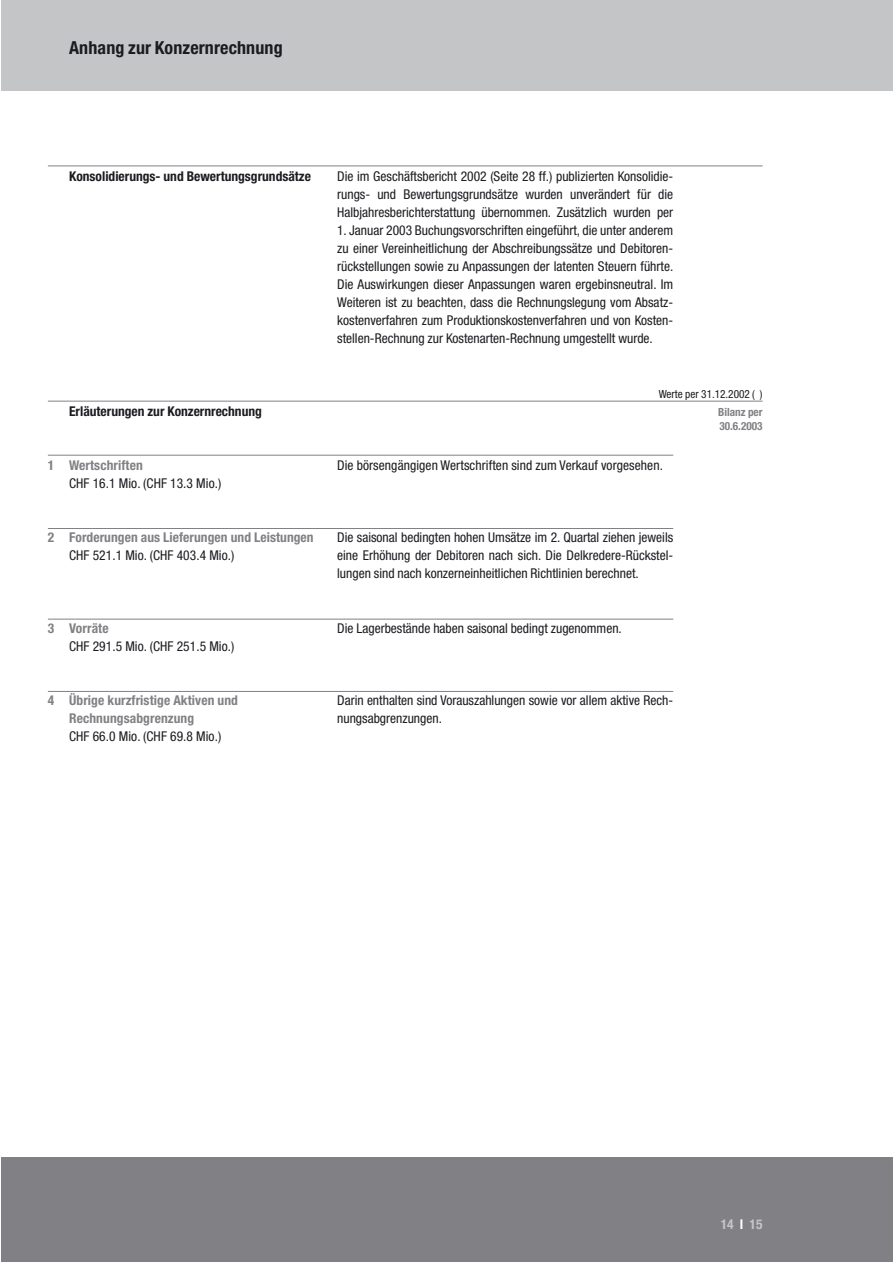
<style>
.page{position:relative;width:893px;height:1262px;background:#fff}
.page>*{position:absolute;margin:0;border:0;box-sizing:border-box;transform-origin:0 0}
.t1{font:700 condensed 18px "Helvetica Neue";letter-spacing:.005em;color:#1b1c20}
.t2{font:condensed 13.5px/18px "Helvetica Neue";color:#1b1c20;text-align:justify}
.t3{font:700 condensed 13.5px/18px "Helvetica Neue";letter-spacing:.005em;color:#818084}
.t4{font:700 condensed 13.5px "Helvetica Neue";color:#1b1c20}
.t5{font:700 condensed 13.5px "Helvetica Neue";color:#c3c5c7}
.t6{font:condensed 11.25px "Helvetica Neue";color:#1b1c20}
.t7{font:700 condensed 11.25px/14.2px "Helvetica Neue";color:#818084}
.s1{color:#fff}
</style>
<div class="page">
<div style="left:1px;top:1157px;width:891px;height:104px;background:#818084"></div>
<div style="left:1px;top:0;width:891px;height:90px;background:#c3c5c7"></div>
<hr style="left:48px;top:455px;width:625px;height:1px;background:#818084">
<hr style="left:48px;top:528px;width:625px;height:1px;background:#818084">
<hr style="left:48px;top:619px;width:625px;height:1px;background:#818084">
<hr style="left:48px;top:691px;width:625px;height:1px;background:#818084">
<hr style="left:48px;top:401px;width:714px;height:1px;background:#818084">
<hr style="left:48px;top:166px;width:714px;height:1px;background:#818084">
<h1 class="t1" style="left:69px;top:42px;width:215px">Anhang zur Konzernrechnung</h1>
<p class="t4" style="left:69px;top:171px;width:243px">Konsolidierungs- und Bewertungsgrundsätze</p>
<p class="t2" style="left:337px;top:168px;width:337px">Die im Geschäftsbericht 2002 (Seite 28 ff.) publizierten Konsolidie&shy;rungs- und Bewertungsgrundsätze wurden unverändert für die Halbjahresberichterstattung übernommen. Zusätzlich wurden per</p>
<p class="t2" style="left:337px;top:222px;width:337px">1. Januar 2003 Buchungsvorschriften eingeführt, die unter anderem zu einer Vereinheitlichung der Abschreibungssätze und Debitoren&shy;rückstellungen sowie zu Anpassungen der latenten Steuern führte.<br>Die Auswirkungen dieser Anpassungen waren ergebinsneutral. Im Weiteren ist zu beachten, dass die Rechnungslegung vom Absatz&shy;kostenverfahren zum Produktionskostenverfahren und von Kosten&shy;stellen-Rechnung zur Kostenarten-Rechnung umgestellt wurde.</p>
<p class="t4" style="left:69px;top:406px;width:194px">Erläuterungen zur Konzernrechnung</p>
<p class="t6" style="left:658px;top:389px;width:105px">Werte per 31.12.2002 ( )</p>
<p class="t7" style="left:718px;top:405px;width:46px">Bilanz per<br>30.6.2003</p>
<p class="t3" style="left:48px;top:457px;width:8px">1</p>
<p class="t3" style="left:69px;top:457px;width:75px">Wertschriften</p>
<p class="t2" style="left:69px;top:475px;width:154px">CHF 16.1 Mio. (CHF 13.3 Mio.)</p>
<p class="t2" style="left:337px;top:457px;width:327px">Die börsengängigen Wertschriften sind zum Verkauf vorgesehen.</p>
<p class="t3" style="left:48px;top:529px;width:8px">2</p>
<p class="t3" style="left:69px;top:529px;width:246px">Forderungen aus Lieferungen und Leistungen</p>
<p class="t2" style="left:69px;top:548px;width:167px">CHF 521.1 Mio. (CHF 403.4 Mio.)</p>
<p class="t2" style="left:337px;top:529px;width:337px">Die saisonal bedingten hohen Umsätze im 2. Quartal ziehen jeweils eine Erhöhung der Debitoren nach sich. Die Delkredere-Rückstel&shy;lungen sind nach konzerneinheitlichen Richtlinien berechnet.</p>
<p class="t3" style="left:48px;top:620px;width:8px">3</p>
<p class="t3" style="left:48px;top:692px;width:8px">4</p>
<p class="t3" style="left:69px;top:620px;width:41px">Vorräte</p>
<p class="t2" style="left:69px;top:638px;width:167px">CHF 291.5 Mio. (CHF 251.5 Mio.)</p>
<p class="t3" style="left:69px;top:692px;width:170px">Übrige kurzfristige Aktiven und<br>Rechnungsabgrenzung</p>
<p class="t2" style="left:69px;top:728px;width:154px">CHF 66.0 Mio. (CHF 69.8 Mio.)</p>
<p class="t2" style="left:337px;top:620px;width:286px">Die Lagerbestände haben saisonal bedingt zugenommen.</p>
<p class="t2" style="left:337px;top:692px;width:337px">Darin enthalten sind Vorauszahlungen sowie vor allem aktive Rech&shy;nungsabgrenzungen.</p>
<p class="t5" style="left:720px;top:1219px;width:43px">14 <span class="s1">I</span> 15</p>
</div>
